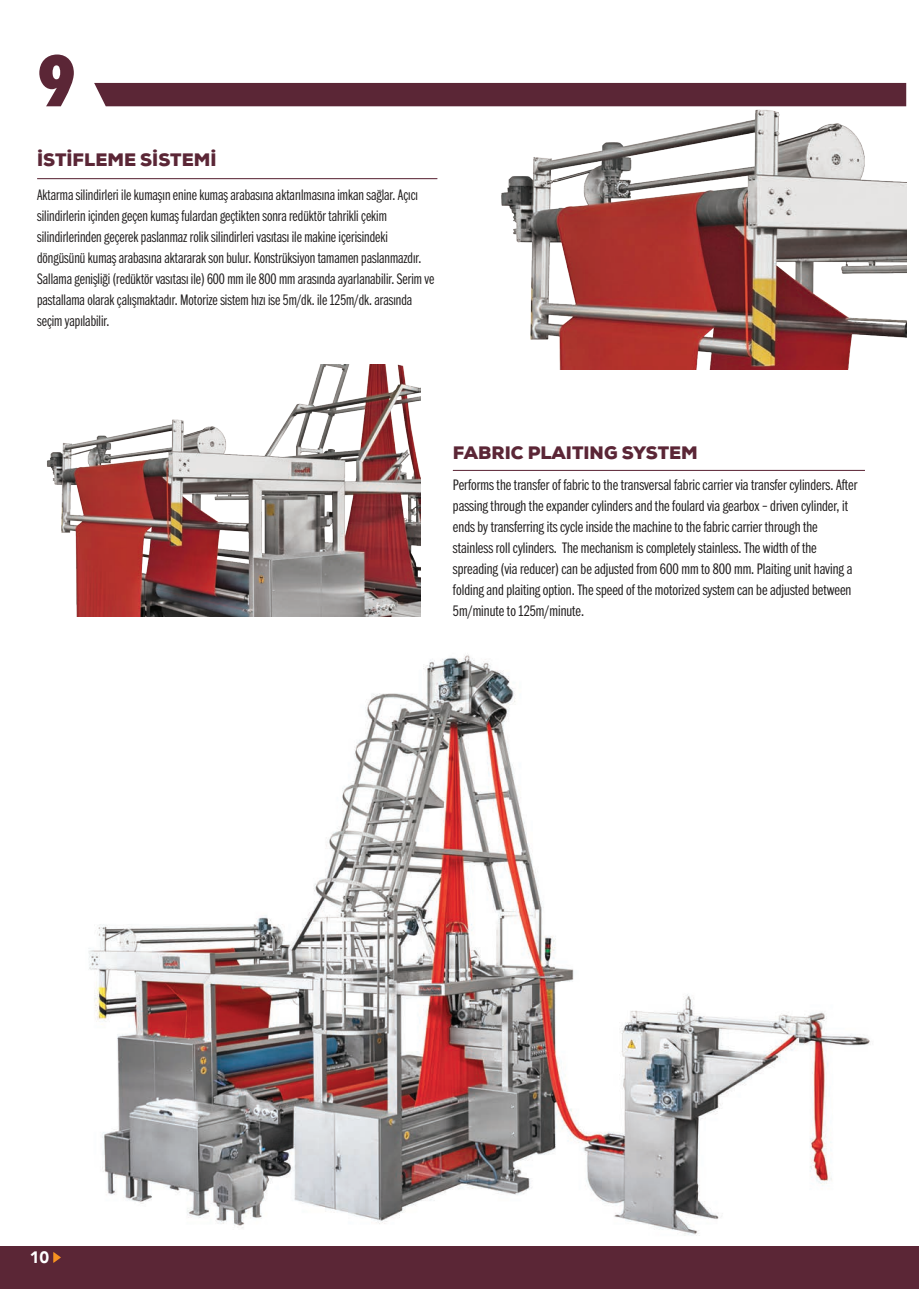
<style>
.page{position:relative;width:919px;height:1289px;background:#fff}
.page>*{position:absolute;margin:0;border:0;box-sizing:border-box;transform-origin:0 0}
.t1{font:67.5px "Futura Cond Black Tr";color:#5b2636}
.t2{font:900 18px "Nexa";color:#5b2636}
.t3{font:900 16.5px "Avenir";color:#fff}
.t4{font:300 15.75px/21px "Franklin Cond ITC";color:#211e1e;scale:.94 1}
.t5{font:300 15.75px/21px "Franklin Cond ITC";color:#211e1e}
</style>
<div class="page">
<img style="left:88px;top:654px;width:782px;height:582px">
<div style="left:906px;top:1246px;width:12px;height:42px;background:#5b2636"></div>
<hr style="left:37px;top:178px;width:400px;height:1px;background:#5b2636">
<hr style="left:453px;top:470px;width:411px;height:1px;background:#5b2636">
<div style="left:94px;top:83px;width:359px;height:23px;background:#5b2636"></div>
<img style="left:453px;top:82px;width:453px;height:287px">
<div style="left:0;top:1246px;width:906px;height:42px;background:#5b2636"></div>
<svg style="left:53px;top:1252px;width:8px;height:10px"></svg>
<img style="left:47px;top:364px;width:373px;height:253px">
<h1 class="t1" style="left:36px;top:38px;width:42px">9</h1>
<p class="t2" style="left:37px;top:148px;width:181px">İSTİFLEME SİSTEMİ</p>
<p class="t4" style="left:37px;top:185px;width:424px">Aktarma silindirleri ile kumaşın enine kumaş arabasına aktarılmasına imkan sağlar. Açıcı silindirlerin içinden geçen kumaş fulardan geçtikten sonra redüktör tahrikli çekim silindirlerinden geçerek paslanmaz rolik silindirleri vasıtası ile makine içerisindeki döngüsünü kumaş arabasına aktararak son bulur. Konstrüksiyon tamamen paslanmazdır.<br>Sallama genişliği (redüktör vasıtası ile) 600 mm ile 800 mm arasında ayarlanabilir. Serim ve pastallama olarak çalışmaktadır. Motorize sistem hızı ise 5m/dk. ile 125m/dk. arasında seçim yapılabilir.</p>
<p class="t2" style="left:453px;top:441px;width:246px">FABRIC PLAITING SYSTEM</p>
<p class="t5" style="left:453px;top:475px;width:406px">Performs the transfer of fabric to the transversal fabric carrier via transfer cylinders. After passing through the expander cylinders and the foulard via gearbox – driven cylinder, it ends by transferring its cycle inside the machine to the fabric carrier through the stainless roll cylinders. The mechanism is completely stainless. The width of the spreading (via reducer) can be adjusted from 600 mm to 800 mm. Plaiting unit having a folding and plaiting option. The speed of the motorized system can be adjusted between 5m/minute to 125m/minute.</p>
<p class="t3" style="left:30px;top:1243px;width:21px">10</p>
</div>
